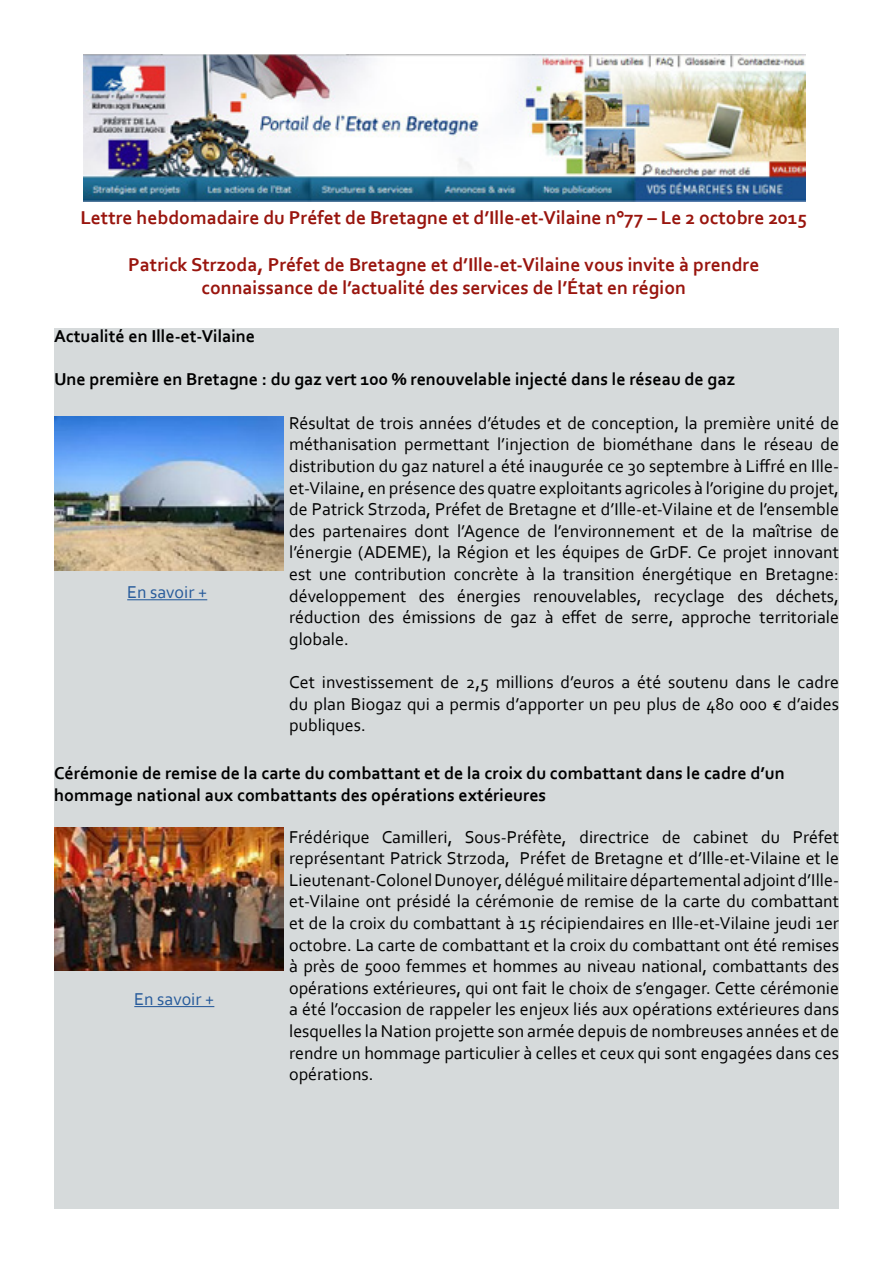
<style>
.page{position:relative;width:893px;height:1263px;background:#fff}
.page>*{position:absolute;margin:0;border:0;box-sizing:border-box;transform-origin:0 0}
.t1{font:700 19.5px/23.4px "Corbel";color:#99150e;text-align:center}
.t2{font:18px/21.6px "Corbel";color:#000;text-align:justify}
.t3{font:700 18px/21.6px "Corbel";color:#000}
.t4{font:18px "Corbel";color:#275b9b}
</style>
<div class="page">
<img style="left:83px;top:54px;width:722px;height:148px">
<div style="left:54px;top:328px;width:785px;height:881px;background:#d6dadb"></div>
<img style="left:54px;top:417px;width:230px;height:153px">
<hr style="left:127px;top:599px;width:80px;height:1px;background:#275b9b">
<img style="left:54px;top:827px;width:230px;height:143px">
<hr style="left:134px;top:1006px;width:80px;height:1px;background:#275b9b">
<p class="t1" style="left:80px;top:205px;width:728px">Lettre hebdomadaire du Préfet de Bretagne et d’Ille-et-Vilaine n°77 – Le 2 octobre 2015</p>
<p class="t1" style="left:128px;top:252px;width:633px">Patrick Strzoda, Préfet de Bretagne et d’Ille-et-Vilaine vous invite à prendre connaissance de l’actualité des services de l’État en région</p>
<p class="t3" style="left:54px;top:325px;width:203px">Actualité en Ille-et-Vilaine</p>
<p class="t3" style="left:54px;top:368px;width:683px">Une première en Bretagne : du gaz vert 100 % renouvelable injecté dans le réseau de gaz</p>
<p class="t2" style="left:289px;top:411px;width:551px">Résultat de trois années d’études et de conception, la première unité de méthanisation permettant l’injection de biométhane dans le réseau de distribution du gaz naturel a été inaugurée ce 30 septembre à Liffré en Ille&shy;et-Vilaine, en présence des quatre exploitants agricoles à l’origine du projet, de Patrick Strzoda, Préfet de Bretagne et d’Ille-et-Vilaine et de l’ensemble des partenaires dont l’Agence de l’environnement et de la maîtrise de l’énergie (ADEME), la Région et les équipes de GrDF. Ce projet innovant est une contribution concrète à la transition énergétique en Bretagne: développement des énergies renouvelables, recyclage des déchets, réduction des émissions de gaz à effet de serre, approche territoriale globale.</p>
<p class="t2" style="left:289px;top:671px;width:551px">Cet investissement de 2,5 millions d’euros a été soutenu dans le cadre du plan Biogaz qui a permis d’apporter un peu plus de 480 000 € d’aides publiques.</p>
<p class="t4" style="left:127px;top:581px;width:82px">En savoir +</p>
<p class="t3" style="left:54px;top:762px;width:732px">Cérémonie de remise de la carte du combattant et de la croix du combattant dans le cadre d’un hommage national aux combattants des opérations extérieures</p>
<p class="t2" style="left:289px;top:825px;width:551px">Frédérique Camilleri, Sous-Préfète, directrice de cabinet du Préfet représentant Patrick Strzoda, Préfet de Bretagne et d’Ille-et-Vilaine et le Lieutenant-Colonel Dunoyer, délégué militaire départemental adjoint d’Ille&shy;et-Vilaine ont présidé la cérémonie de remise de la carte du combattant et de la croix du combattant à 15 récipiendaires en Ille-et-Vilaine jeudi 1er octobre. La carte de combattant et la croix du combattant ont été remises à près de 5000 femmes et hommes au niveau national, combattants des opérations extérieures, qui ont fait le choix de s’engager. Cette cérémonie a été l’occasion de rappeler les enjeux liés aux opérations extérieures dans lesquelles la Nation projette son armée depuis de nombreuses années et de rendre un hommage particulier à celles et ceux qui sont engagées dans ces opérations.</p>
<p class="t4" style="left:134px;top:988px;width:82px">En savoir +</p>
</div>
